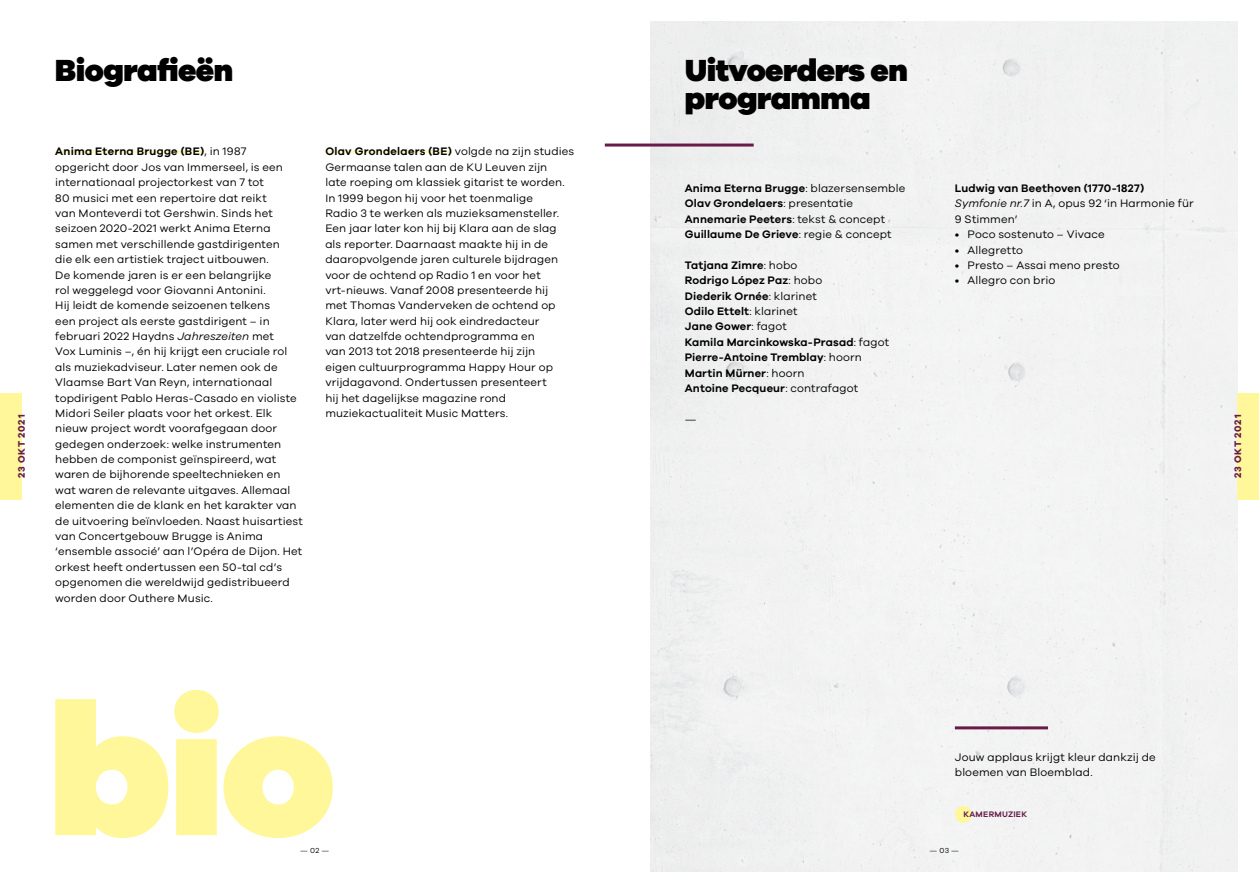
<style>
.page{position:relative;width:1259px;height:893px;background:#fff}
.page>*{position:absolute;margin:0;border:0;box-sizing:border-box;transform-origin:0 0}
.t1{font:900 31.5px/28.5px "Galano Grotesque";letter-spacing:-.02em;color:#000}
.t2{font:11.25px/15.5px "Galano Grotesque";letter-spacing:.01em;color:#000}
.t3{font:600 11.25px/15.5px "Galano Grotesque";letter-spacing:.01em;color:#000}
.t4{font:700 9.75px "Galano Grotesque";letter-spacing:.08em;color:#671b48}
.t5{font:600 8.25px "Galano Grotesque";letter-spacing:.03em;color:#671b48}
.t6{font:7.5px "Galano Grotesque";color:#000}
.s1{font-weight:600}
.s2{font-style:italic}
.s3{font-weight:400}
</style>
<div class="page">
<div style="left:651px;top:21px;width:586px;height:851px;background:#f2f2f3"></div>
<hr style="left:605px;top:144px;width:148px;height:3px;background:#671b48">
<hr style="left:955px;top:726px;width:93px;height:3px;background:#671b48">
<div style="left:1237px;top:393px;width:22px;height:107px;background:#fff799"></div>
<div style="left:955px;top:806px;width:17px;height:17px;background:#fff799;border-radius:50%"></div>
<hr style="left:55px;top:150px;width:149px;height:3px;background:#fffac2">
<hr style="left:325px;top:150px;width:127px;height:3px;background:#fffac2">
<div style="left:0;top:393px;width:21px;height:107px;background:#fff799"></div>
<svg style="left:55px;top:690px;width:278px;height:148px"></svg>
<p class="t4" style="left:15px;top:478px;width:65px;rotate:-90deg">23 OKT 2021</p>
<h1 class="t1" style="left:55px;top:55px;width:180px">Biografieën</h1>
<p class="t2" style="left:55px;top:144px;width:249px"><span class="s1">Anima Eterna Brugge (BE)</span>, in 1987 opgericht door Jos van Immerseel, is een internationaal projectorkest van 7 tot<br>80 musici met een repertoire dat reikt<br>van Monteverdi tot Gershwin. Sinds het seizoen 2020-2021 werkt Anima Eterna samen met verschillende gastdirigenten<br>die elk een artistiek traject uitbouwen.<br>De komende jaren is er een belangrijke<br>rol weggelegd voor Giovanni Antonini.<br>Hij leidt de komende seizoenen telkens<br>een project als eerste gastdirigent – in februari 2022 Haydns <span class="s2">Jahreszeiten</span> met<br>Vox Luminis –, én hij krijgt een cruciale rol als muziekadviseur. Later nemen ook de Vlaamse Bart Van Reyn, internationaal topdirigent Pablo Heras-Casado en violiste Midori Seiler plaats voor het orkest. Elk nieuw project wordt voorafgegaan door gedegen onderzoek: welke instrumenten hebben de componist geïnspireerd, wat waren de bijhorende speeltechnieken en wat waren de relevante uitgaves. Allemaal elementen die de klank en het karakter van de uitvoering beïnvloeden. Naast huisartiest van Concertgebouw Brugge is Anima ‘ensemble associé’ aan l’Opéra de Dijon. Het orkest heeft ondertussen een 50-tal cd’s opgenomen die wereldwijd gedistribueerd worden door Outhere Music.</p>
<p class="t2" style="left:325px;top:144px;width:250px"><span class="s1">Olav Grondelaers (BE)</span> volgde na zijn studies Germaanse talen aan de KU Leuven zijn<br>late roeping om klassiek gitarist te worden.<br>In 1999 begon hij voor het toenmalige<br>Radio 3 te werken als muzieksamensteller.<br>Een jaar later kon hij bij Klara aan de slag als reporter. Daarnaast maakte hij in de daaropvolgende jaren culturele bijdragen voor de ochtend op Radio 1 en voor het vrt-nieuws. Vanaf 2008 presenteerde hij<br>met Thomas Vanderveken de ochtend op Klara, later werd hij ook eindredacteur<br>van datzelfde ochtendprogramma en<br>van 2013 tot 2018 presenteerde hij zijn<br>eigen cultuurprogramma Happy Hour op vrijdagavond. Ondertussen presenteert<br>hij het dagelijkse magazine rond muziekactualiteit Music Matters.</p>
<h1 class="t1" style="left:685px;top:55px;width:225px">Uitvoerders en programma</h1>
<p class="t3" style="left:685px;top:180px;width:222px">Anima Eterna Brugge<span class="s3">: blazersensemble </span>Olav Grondelaers<span class="s3">: presentatie </span>Annemarie Peeters<span class="s3">: tekst &amp; concept </span>Guillaume De Grieve<span class="s3">: regie &amp; concept</span></p>
<p class="t3" style="left:685px;top:257px;width:206px">Tatjana Zimre<span class="s3">: hobo<br></span>Rodrigo López Paz<span class="s3">: hobo<br></span>Diederik Ornée<span class="s3">: klarinet<br></span>Odilo Ettelt<span class="s3">: klarinet<br></span>Jane Gower<span class="s3">: fagot<br></span>Kamila Marcinkowska-Prasad<span class="s3">: fagot<br></span>Pierre-Antoine Tremblay<span class="s3">: hoorn<br></span>Martin Mürner<span class="s3">: hoorn<br></span>Antoine Pecqueur<span class="s3">: contrafagot</span></p>
<p class="t2" style="left:685px;top:411px;width:13px">—</p>
<p class="t2" style="left:955px;top:180px;width:240px"><span class="s1">Ludwig van Beethoven (1770-1827)<br></span><span class="s2">Symfonie nr.7</span> in A, opus 92 ‘in Harmonie für<br>9 Stimmen’</p>
<p class="t2" style="left:955px;top:226px;width:151px">• Poco sostenuto – Vivace</p>
<p class="t2" style="left:955px;top:242px;width:70px">• Allegretto</p>
<p class="t2" style="left:955px;top:257px;width:166px">• Presto – Assai meno presto</p>
<p class="t2" style="left:955px;top:272px;width:102px">• Allegro con brio</p>
<p class="t4" style="left:1232px;top:478px;width:65px;rotate:-90deg">23 OKT 2021</p>
<p class="t2" style="left:955px;top:749px;width:202px">Jouw applaus krijgt kleur dankzij de bloemen van Bloemblad.</p>
<p class="t5" style="left:963px;top:809px;width:65px">KAMERMUZIEK</p>
<p class="t6" style="left:300px;top:846px;width:30px">— 02 —</p>
<p class="t6" style="left:929px;top:846px;width:31px">— 03 —</p>
</div>
